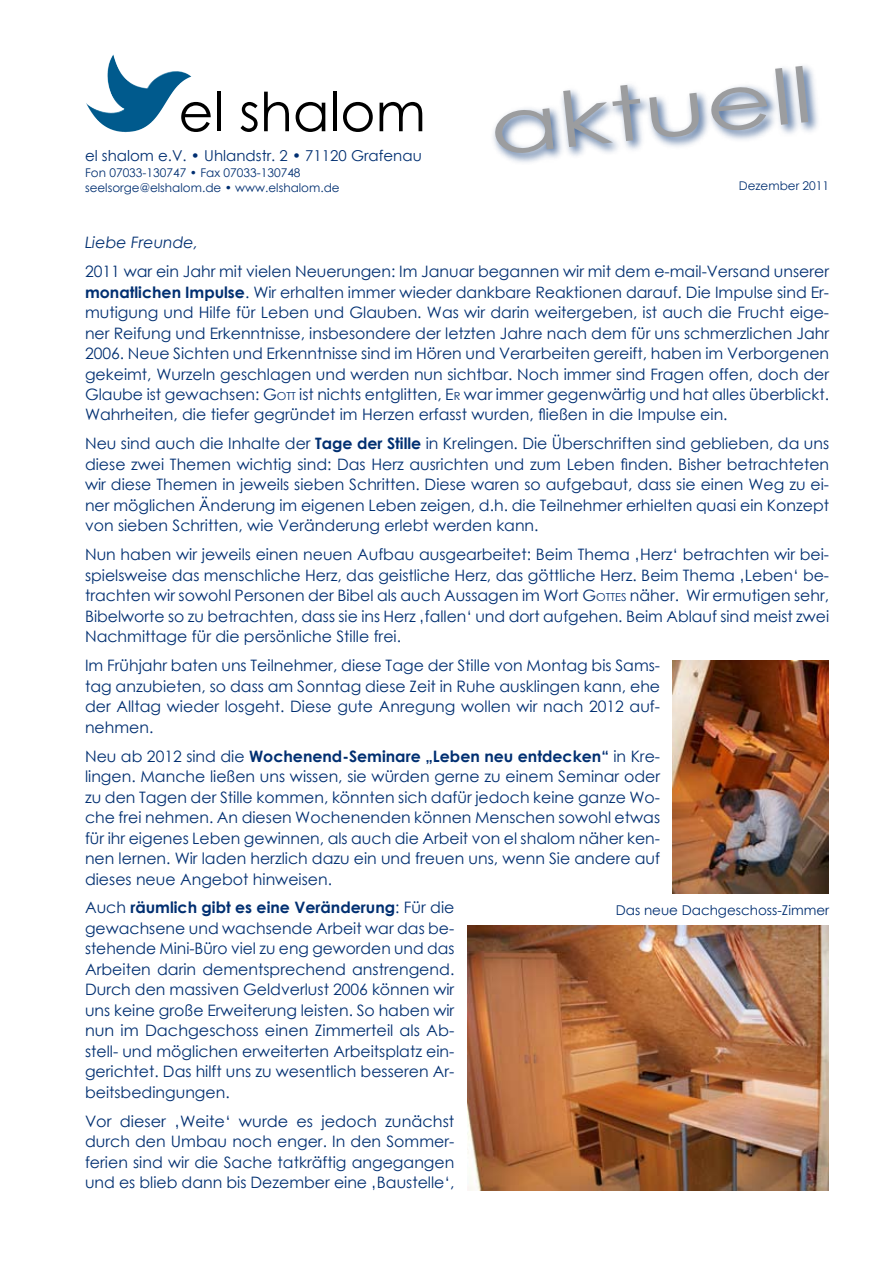
<style>
.page{position:relative;width:893px;height:1263px;background:#fff}
.page>*{position:absolute;margin:0;border:0;box-sizing:border-box;transform-origin:0 0}
.t1{font:76.5px "Century Gothic";color:#9c9d9f;scale:1.33 1}
.t2{font:53.7px "Century Gothic";color:#000}
.t3{font:15.75px/20.5px "Century Gothic";color:#002f71;text-align:justify}
.t4{font:italic 15.75px "Century Gothic";color:#002f71}
.t5{font:15px "Century Gothic";color:#002f71}
.t6{font:13.5px "Century Gothic";color:#002f71}
.t7{font:12px/15.6px "Century Gothic";color:#002f71}
.s1{font-weight:700}
.s2{font-size:10.95px}
</style>
<div class="page">
<img style="left:86px;top:54px;width:38px;height:55px">
<div style="left:490px;top:61px;width:331px;height:106px;background:#002f71;opacity:.75"></div>
<img style="left:673px;top:660px;width:156px;height:233px">
<img style="left:467px;top:926px;width:362px;height:265px">
<h2 class="t2" style="left:178px;top:74px;width:249px">el shalom</h2>
<p class="t5" style="left:85px;top:145px;width:338px">el shalom e.V. • Uhlandstr. 2 • 71120 Grafenau</p>
<p class="t7" style="left:85px;top:164px;width:256px">Fon 07033-130747 • Fax 07033-130748 seelsorge@elshalom.de • www.elshalom.de</p>
<h1 class="t1" style="left:484px;top:74px;width:245px;rotate:-6deg">aktuell</h1>
<p class="t7" style="left:739px;top:178px;width:92px">Dezember 2011</p>
<p class="t4" style="left:85px;top:231px;width:115px">Liebe Freunde,</p>
<p class="t3" style="left:85px;top:261px;width:746px">2011 war ein Jahr mit vielen Neuerungen: Im Januar begannen wir mit dem e-mail-Versand unserer <span class="s1">monatlichen Impulse</span>. Wir erhalten immer wieder dankbare Reaktionen darauf. Die Impulse sind Er&shy;mutigung und Hilfe für Leben und Glauben. Was wir darin weitergeben, ist auch die Frucht eige&shy;ner Reifung und Erkenntnisse, insbesondere der letzten Jahre nach dem für uns schmerzlichen Jahr 2006. Neue Sichten und Erkenntnisse sind im Hören und Verarbeiten gereift, haben im Verborgenen gekeimt, Wurzeln geschlagen und werden nun sichtbar. Noch immer sind Fragen offen, doch der Glaube ist gewachsen: G<span class="s2">ott</span> ist nichts entglitten, E<span class="s2">r</span> war immer gegenwärtig und hat alles überblickt.<br>Wahrheiten, die tiefer gegründet im Herzen erfasst wurden, fließen in die Impulse ein.</p>
<p class="t3" style="left:85px;top:433px;width:746px">Neu sind auch die Inhalte der <span class="s1">Tage der Stille</span> in Krelingen. Die Überschriften sind geblieben, da uns diese zwei Themen wichtig sind: Das Herz ausrichten und zum Leben finden. Bisher betrachteten wir diese Themen in jeweils sieben Schritten. Diese waren so aufgebaut, dass sie einen Weg zu ei&shy;ner möglichen Änderung im eigenen Leben zeigen, d.h. die Teilnehmer erhielten quasi ein Konzept von sieben Schritten, wie Veränderung erlebt werden kann.</p>
<p class="t3" style="left:85px;top:544px;width:746px">Nun haben wir jeweils einen neuen Aufbau ausgearbeitet: Beim Thema ‚Herz‘ betrachten wir bei&shy;spielsweise das menschliche Herz, das geistliche Herz, das göttliche Herz. Beim Thema ‚Leben‘ be&shy;trachten wir sowohl Personen der Bibel als auch Aussagen im Wort G<span class="s2">ottes</span> näher. Wir ermutigen sehr, Bibelworte so zu betrachten, dass sie ins Herz ‚fallen‘ und dort aufgehen. Beim Ablauf sind meist zwei Nachmittage für die persönliche Stille frei.</p>
<p class="t3" style="left:85px;top:655px;width:577px">Im Frühjahr baten uns Teilnehmer, diese Tage der Stille von Montag bis Sams&shy;tag anzubieten, so dass am Sonntag diese Zeit in Ruhe ausklingen kann, ehe der Alltag wieder losgeht. Diese gute Anregung wollen wir nach 2012 auf&shy;nehmen.</p>
<p class="t3" style="left:85px;top:745px;width:577px">Neu ab 2012 sind die <span class="s1">Wochenend-Seminare „Leben neu entdecken“</span> in Kre&shy;lingen. Manche ließen uns wissen, sie würden gerne zu einem Seminar oder zu den Tagen der Stille kommen, könnten sich dafür jedoch keine ganze Wo&shy;che frei nehmen. An diesen Wochenenden können Menschen sowohl etwas für ihr eigenes Leben gewinnen, als auch die Arbeit von el shalom näher ken&shy;nen lernen. Wir laden herzlich dazu ein und freuen uns, wenn Sie andere auf dieses neue Angebot hinweisen.</p>
<p class="t3" style="left:85px;top:897px;width:371px">Auch <span class="s1">räumlich gibt es eine Veränderung</span>: Für die gewachsene und wachsende Arbeit war das be&shy;stehende Mini-Büro viel zu eng geworden und das Arbeiten darin dementsprechend anstrengend.<br>Durch den massiven Geldverlust 2006 können wir uns keine große Erweiterung leisten. So haben wir nun im Dachgeschoss einen Zimmerteil als Ab&shy;stell- und möglichen erweiterten Arbeitsplatz ein&shy;gerichtet. Das hilft uns zu wesentlich besseren Ar&shy;beitsbedingungen.</p>
<p class="t3" style="left:85px;top:1110px;width:371px">Vor dieser ‚Weite‘ wurde es jedoch zunächst durch den Umbau noch enger. In den Sommer&shy;ferien sind wir die Sache tatkräftig angegangen und es blieb dann bis Dezember eine ‚Baustelle‘,</p>
<p class="t6" style="left:616px;top:901px;width:215px">Das neue Dachgeschoss-Zimmer</p>
</div>
